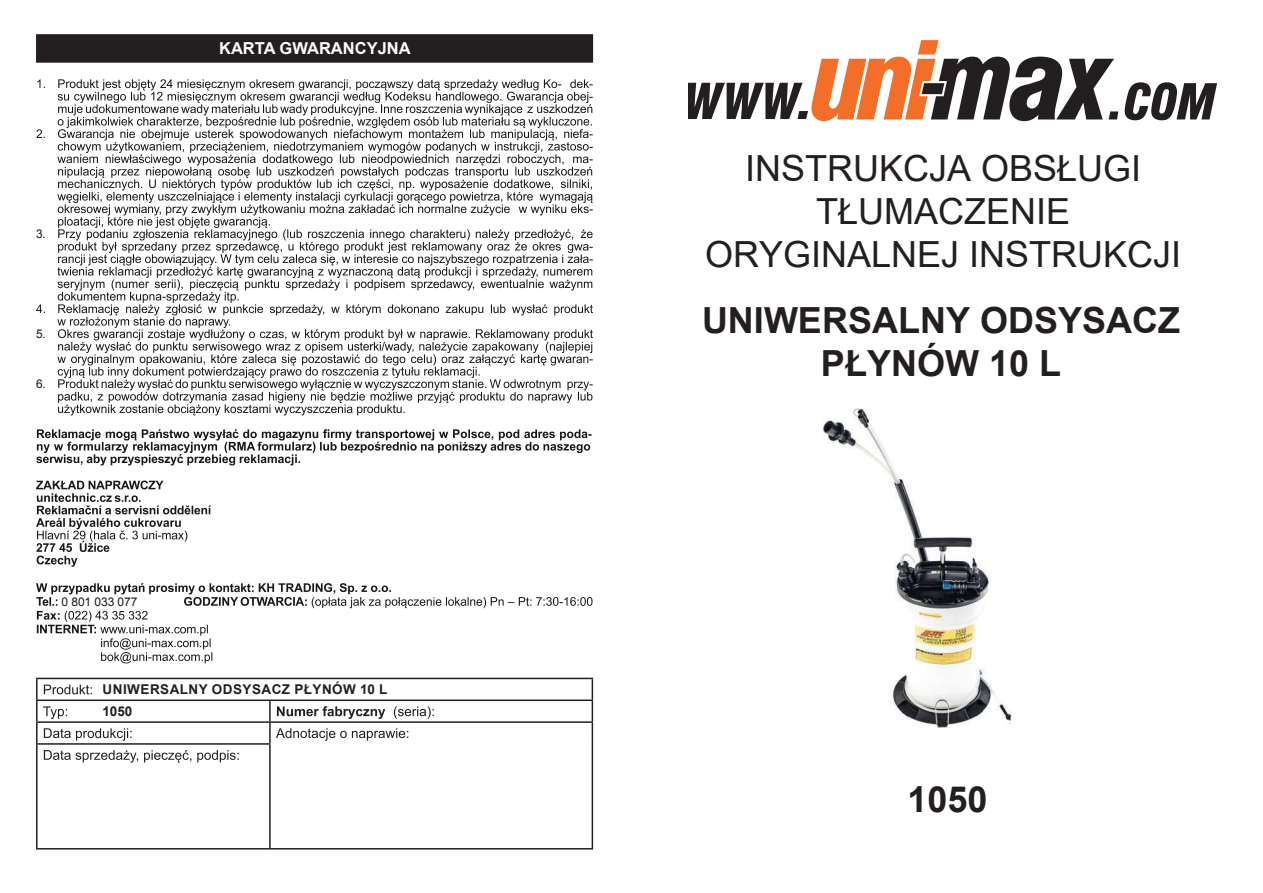
<style>
.page{position:relative;width:1263px;height:893px;background:#fff}
.page>*{position:absolute;margin:0;border:0;box-sizing:border-box;transform-origin:0 0}
.t1{font:36px/43.2px "Arial";color:#231f20;text-align:center}
.t2{font:700 36px/43.2px "Arial";color:#231f20;text-align:center}
.t3{font:700 16.5px "Arial";color:#fff}
.t4{font:700 13.5px/21.3px "Arial";letter-spacing:.035em;color:#231f20}
.t5{font:12px "Arial";letter-spacing:-.01em;color:#1a161a}
.t6{font:700 12px "Arial";color:#1a161a}
</style>
<div class="page">
<svg style="left:1125px;top:82px;width:92px;height:38px"></svg>
<svg style="left:688px;top:41px;width:430px;height:80px"></svg>
<img style="left:824px;top:409px;width:189px;height:318px">
<div style="left:36px;top:34px;width:557px;height:29px;background:#231f20"></div>
<svg style="left:36px;top:79px;width:557px;height:336px"></svg>
<svg style="left:36px;top:429px;width:554px;height:36px"></svg>
<svg style="left:36px;top:481px;width:175px;height:86px"></svg>
<svg style="left:36px;top:583px;width:556px;height:80px"></svg>
<hr style="left:36px;top:678px;width:234px;height:1px;background:#231f20">
<hr style="left:36px;top:679px;width:2px;height:20px;background:#231f20">
<hr style="left:270px;top:678px;width:323px;height:1px;background:#231f20">
<hr style="left:36px;top:699px;width:234px;height:2px;background:#231f20">
<hr style="left:36px;top:701px;width:2px;height:20px;background:#231f20">
<hr style="left:270px;top:699px;width:323px;height:2px;background:#231f20">
<hr style="left:269px;top:701px;width:2px;height:20px;background:#231f20">
<hr style="left:36px;top:721px;width:234px;height:2px;background:#231f20">
<hr style="left:36px;top:723px;width:2px;height:20px;background:#231f20">
<hr style="left:270px;top:721px;width:323px;height:2px;background:#231f20">
<hr style="left:269px;top:723px;width:2px;height:20px;background:#231f20">
<svg style="left:592px;top:679px;width:1px;height:65px"></svg>
<hr style="left:36px;top:743px;width:235px;height:2px;background:#231f20">
<hr style="left:36px;top:745px;width:2px;height:103px;background:#231f20">
<hr style="left:269px;top:745px;width:2px;height:103px;background:#231f20">
<hr style="left:592px;top:744px;width:1px;height:104px;background:#231f20">
<hr style="left:36px;top:848px;width:234px;height:1px;background:#231f20">
<hr style="left:270px;top:848px;width:323px;height:1px;background:#231f20">
<svg style="left:44px;top:685px;width:48px;height:9px"></svg>
<svg style="left:43px;top:706px;width:24px;height:13px"></svg>
<svg style="left:277px;top:706px;width:108px;height:13px"></svg>
<svg style="left:394px;top:706px;width:40px;height:13px"></svg>
<svg style="left:44px;top:728px;width:364px;height:13px"></svg>
<svg style="left:44px;top:750px;width:195px;height:13px"></svg>
<p class="t5" style="left:36px;top:226px;width:11px">3.</p>
<p class="t5" style="left:36px;top:326px;width:11px">5.</p>
<p class="t5" style="left:36px;top:376px;width:11px">6.</p>
<p class="t3" style="left:219px;top:37px;width:193px">KARTA GWARANCYJNA</p>
<p class="t5" style="left:62px;top:594px;width:77px">0 801 033 077</p>
<p class="t4" style="left:102px;top:679px;width:286px">UNIWERSALNY ODSYSACZ PŁYNÓW 10 L<br>1050</p>
<p class="t6" style="left:588px;top:426px;width:5px">-</p>
<p class="t1" style="left:705px;top:146px;width:478px">INSTRUKCJA OBSŁUGI<br>TŁUMACZENIE<br>ORYGINALNEJ INSTRUKCJI</p>
<p class="t2" style="left:702px;top:299px;width:480px">UNIWERSALNY ODSYSACZ<br>PŁYNÓW 10 L</p>
<p class="t2" style="left:907px;top:778px;width:81px">1050</p>
</div>
